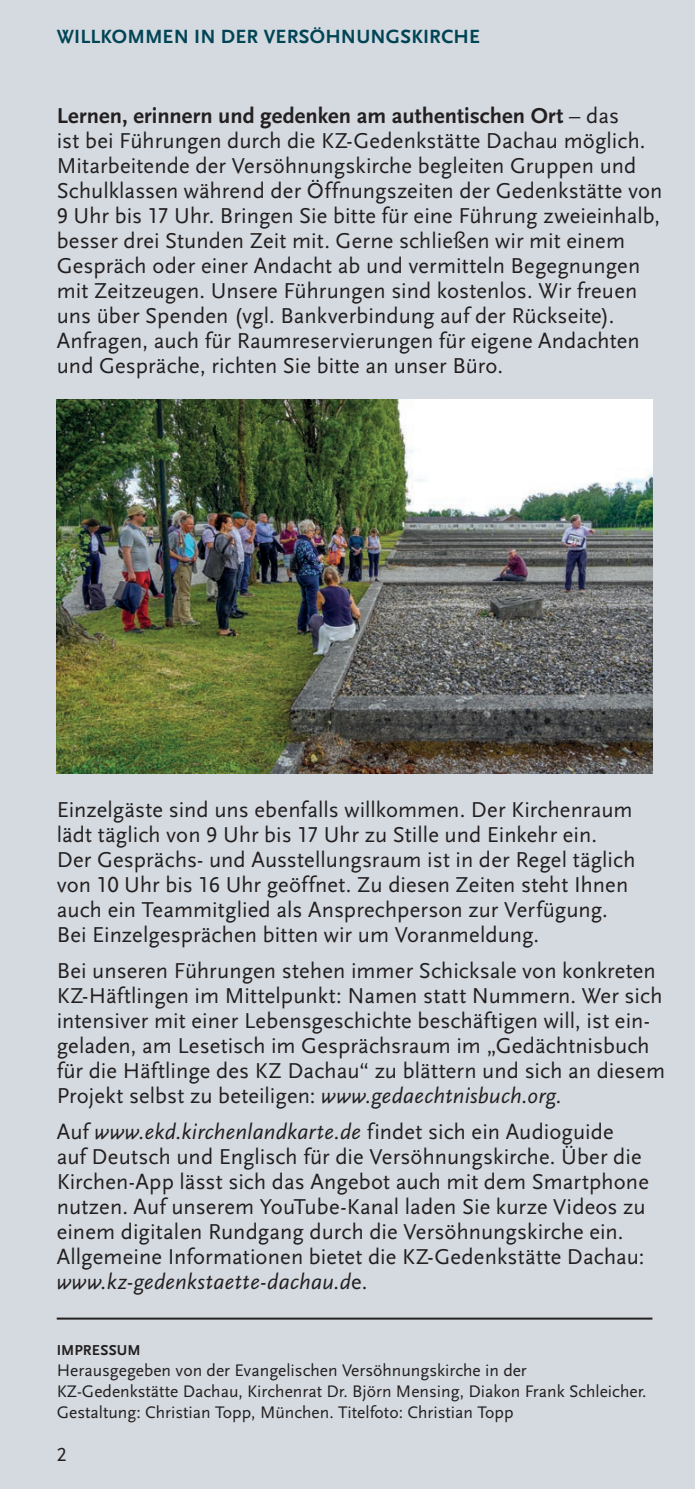
<style>
.page{position:relative;width:695px;height:1489px;background:#fff}
.page>*{position:absolute;margin:0;border:0;box-sizing:border-box;transform-origin:0 0}
.t1{font:22.5px/25px "Scala Sans Regular LF";letter-spacing:.005em;color:#231f20}
.t2{font:22.5px "Scala Sans Regular LF Italic";letter-spacing:.015em;color:#231f20}
.t3{font:22.5px "Scala Sans Bold LF";letter-spacing:.005em;color:#231f20}
.t4{font:20px "Scala Sans Bold LF";letter-spacing:.01em;color:#014456}
.t5{font:20px "Scala Sans Regular LF";color:#231f20}
.t6{font:17.5px/21px "Scala Sans Regular LF";color:#231f20}
.t7{font:15px "Scala Sans Bold LF";letter-spacing:.01em;color:#231f20}
.s1{font-family:"Scala Sans Regular LF"}
.s2{font-family:"Scala Sans Regular LF Italic"}
</style>
<div class="page">
<div style="left:0;top:0;width:694px;height:1488px;background:#d4dadf"></div>
<img style="left:57px;top:399px;width:595px;height:374px">
<hr style="left:57px;top:1317px;width:595px;height:2px;background:#231f20">
<p class="t4" style="left:57px;top:26px;width:424px">WILLKOMMEN IN DER VERSÖHNUNGSKIRCHE</p>
<p class="t3" style="left:57px;top:103px;width:563px">Lernen, erinnern und gedenken am authentischen Ort <span class="s1">– das</span></p>
<p class="t1" style="left:57px;top:128px;width:607px">ist bei Führungen durch die KZ-Gedenkstätte Dachau möglich.<br>Mitarbeitende der Versöhnungskirche begleiten Gruppen und Schulklassen während der Öffnungszeiten der Gedenkstätte von 9 Uhr bis 17 Uhr. Bringen Sie bitte für eine Führung zweieinhalb, besser drei Stunden Zeit mit. Gerne schließen wir mit einem Gespräch oder einer Andacht ab und vermitteln Begegnungen mit Zeitzeugen. Unsere Führungen sind kostenlos. Wir freuen uns über Spenden (vgl. Bankverbindung auf der Rückseite).<br>Anfragen, auch für Raumreservierungen für eigene Andachten und Gespräche, richten Sie bitte an unser Büro.</p>
<p class="t1" style="left:57px;top:797px;width:580px">Einzelgäste sind uns ebenfalls willkommen. Der Kirchenraum lädt täglich von 9 Uhr bis 17 Uhr zu Stille und Einkehr ein.<br>Der Gesprächs- und Ausstellungsraum ist in der Regel täglich von 10 Uhr bis 16 Uhr geöffnet. Zu diesen Zeiten steht Ihnen auch ein Teammitglied als Ansprechperson zur Verfügung.<br>Bei Einzelgesprächen bitten wir um Voranmeldung.</p>
<p class="t1" style="left:57px;top:958px;width:609px">Bei unseren Führungen stehen immer Schicksale von konkreten KZ-Häftlingen im Mittelpunkt: Namen statt Nummern. Wer sich intensiver mit einer Lebensgeschichte beschäftigen will, ist ein&shy;geladen, am Lesetisch im Gesprächsraum im „Gedächtnisbuch für die Häftlinge des KZ Dachau“ zu blättern und sich an diesem Projekt selbst zu beteiligen: <span class="s2">www.gedaechtnisbuch.org.</span></p>
<p class="t2" style="left:57px;top:1118px;width:558px"><span class="s1">Auf</span> www.ekd.kirchenlandkarte.de <span class="s1">findet sich ein Audioguide</span></p>
<p class="t1" style="left:57px;top:1144px;width:593px">auf Deutsch und Englisch für die Versöhnungskirche. Über die Kirchen-App lässt sich das Angebot auch mit dem Smartphone nutzen. Auf unserem YouTube-Kanal laden Sie kurze Videos zu einem digitalen Rundgang durch die Versöhnungskirche ein.<br>Allgemeine Informationen bietet die KZ-Gedenkstätte Dachau:</p>
<p class="t2" style="left:57px;top:1268px;width:312px">www.kz-gedenkstaette-dachau.d<span class="s1">e.</span></p>
<p class="t7" style="left:57px;top:1341px;width:85px">IMPRESSUM</p>
<p class="t6" style="left:57px;top:1359px;width:591px">Herausgegeben von der Evangelischen Versöhnungskirche in der<br>KZ-Gedenkstätte Dachau, Kirchenrat Dr. Björn Mensing, Diakon Frank Schleicher.<br>Gestaltung: Christian Topp, München. Titelfoto: Christian Topp</p>
<p class="t5" style="left:57px;top:1442px;width:11px">2</p>
</div>
